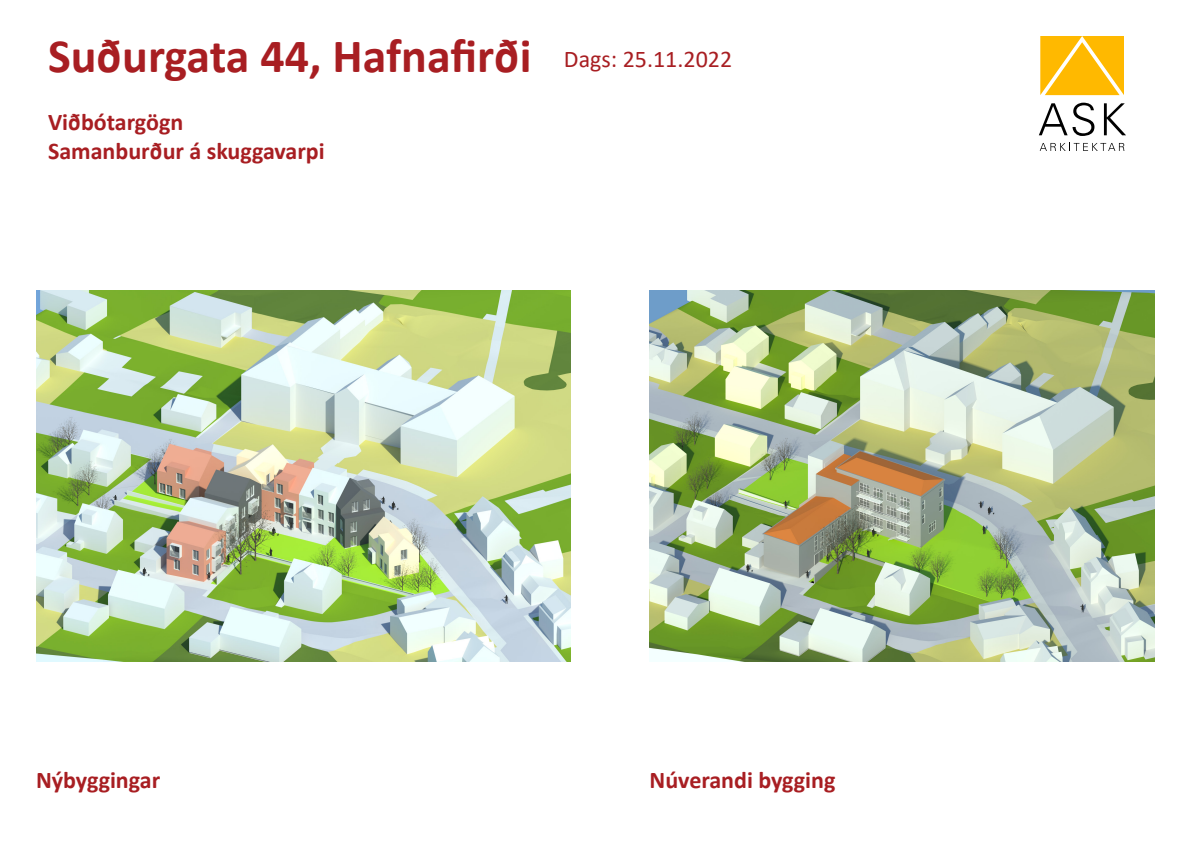
<style>
.page{position:relative;width:1191px;height:842px;background:#fff}
.page>*{position:absolute;margin:0;border:0;box-sizing:border-box;transform-origin:0 0}
.t1{font:700 48px "Calibri";color:#a81e22}
.t2{font:700 24px "Calibri";color:#a81e22}
.t3{font:24px "Calibri";color:#a81e22}
</style>
<div class="page">
<img style="left:36px;top:291px;width:535px;height:371px">
<img style="left:649px;top:291px;width:506px;height:371px">
<svg style="left:1039px;top:143px;width:85px;height:8px"></svg>
<svg style="left:1039px;top:103px;width:55px;height:33px"></svg>
<svg style="left:1104px;top:103px;width:22px;height:32px"></svg>
<svg style="left:1040px;top:36px;width:84px;height:59px"></svg>
<p class="t1" style="left:48px;top:22px;width:485px">Suðurgata 44, Hafnafirði</p>
<p class="t2" style="left:48px;top:105px;width:137px">Viðbótargögn</p>
<p class="t2" style="left:48px;top:134px;width:278px">Samanburður á skuggavarpi</p>
<p class="t3" style="left:564px;top:43px;width:170px">Dags: 25.11.2022</p>
<p class="t2" style="left:36px;top:763px;width:126px">Nýbyggingar</p>
<p class="t2" style="left:649px;top:763px;width:187px">Núverandi bygging</p>
</div>
